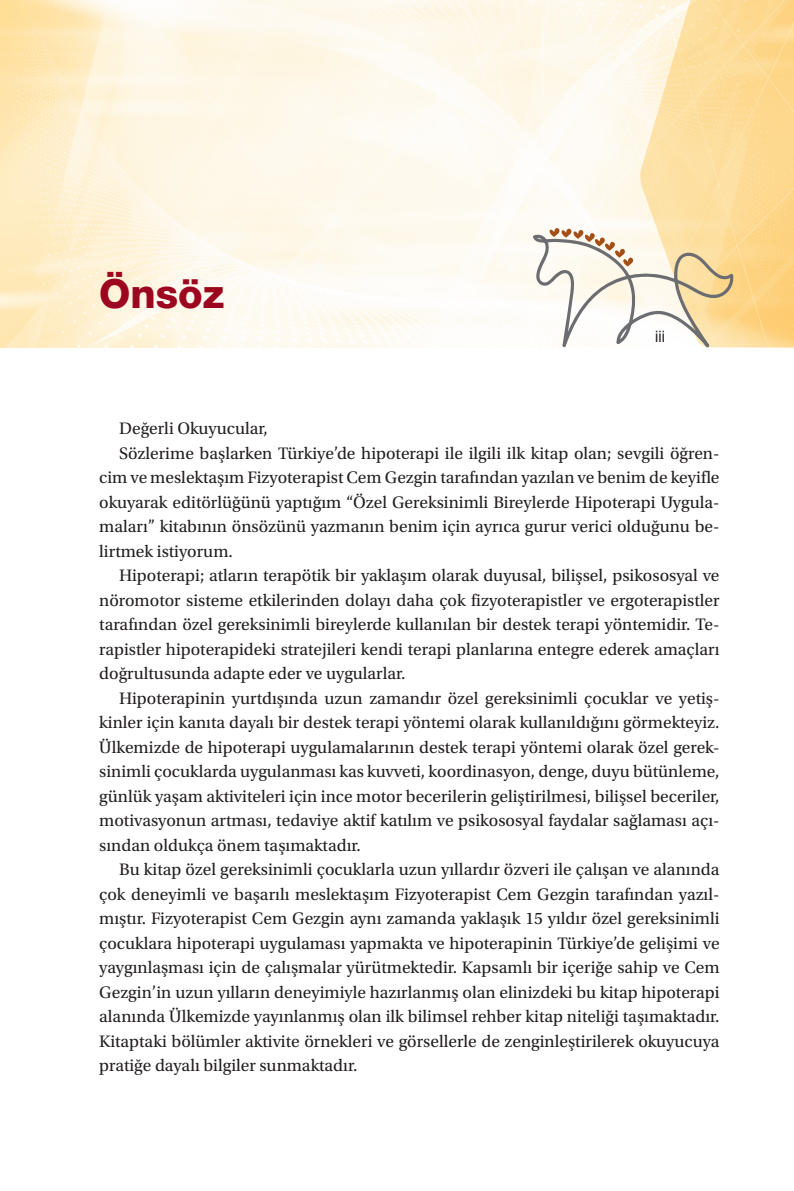
<style>
.page{position:relative;width:794px;height:1191px;background:#fff}
.page>*{position:absolute;margin:0;border:0;box-sizing:border-box;transform-origin:0 0}
.t1{font:800 40.25px "Helvetica Neu";color:#9d061f}
.t2{font:17.5px "Utopia Std";color:#231f20}
.t3{font:15.75px "Helvetica 57 Cn";color:#231f20}
</style>
<div class="page">
<img style="left:0;top:0;width:794px;height:347px">
<svg style="left:533px;top:226px;width:201px;height:122px"></svg>
<h1 class="t1" style="left:99px;top:269px;width:127px">Önsöz</h1>
<p class="t3" style="left:655px;top:328px;width:11px">iii</p>
<p class="t2" style="left:119px;top:419px;width:150px">Değerli Okuyucular,</p>
<p class="t2" style="left:119px;top:443px;width:602px">Sözlerime başlarken Türkiye’de hipoterapi ile ilgili ilk kitap olan; sevgili öğren-</p>
<p class="t2" style="left:99px;top:468px;width:622px">cim ve meslektaşım Fizyoterapist Cem Gezgin tarafından yazılan ve benim de keyifle</p>
<p class="t2" style="left:99px;top:492px;width:622px">okuyarak editörlüğünü yaptığım “Özel Gereksinimli Bireylerde Hipoterapi Uygula-</p>
<p class="t2" style="left:99px;top:517px;width:622px">maları” kitabının önsözünü yazmanın benim için ayrıca gurur verici olduğunu be-</p>
<p class="t2" style="left:99px;top:541px;width:135px">lirtmek istiyorum.</p>
<p class="t2" style="left:119px;top:566px;width:602px">Hipoterapi; atların terapötik bir yaklaşım olarak duyusal, bilişsel, psikososyal ve</p>
<p class="t2" style="left:99px;top:590px;width:622px">nöromotor sisteme etkilerinden dolayı daha çok fizyoterapistler ve ergoterapistler</p>
<p class="t2" style="left:99px;top:615px;width:622px">tarafından özel gereksinimli bireylerde kullanılan bir destek terapi yöntemidir. Te-</p>
<p class="t2" style="left:99px;top:639px;width:622px">rapistler hipoterapideki stratejileri kendi terapi planlarına entegre ederek amaçları</p>
<p class="t2" style="left:99px;top:664px;width:308px">doğrultusunda adapte eder ve uygularlar.</p>
<p class="t2" style="left:119px;top:688px;width:602px">Hipoterapinin yurtdışında uzun zamandır özel gereksinimli çocuklar ve yetiş-</p>
<p class="t2" style="left:99px;top:713px;width:622px">kinler için kanıta dayalı bir destek terapi yöntemi olarak kullanıldığını görmekteyiz.</p>
<p class="t2" style="left:99px;top:737px;width:622px">Ülkemizde de hipoterapi uygulamalarının destek terapi yöntemi olarak özel gerek-</p>
<p class="t2" style="left:99px;top:762px;width:622px">sinimli çocuklarda uygulanması kas kuvveti, koordinasyon, denge, duyu bütünleme,</p>
<p class="t2" style="left:99px;top:786px;width:622px">günlük yaşam aktiviteleri için ince motor becerilerin geliştirilmesi, bilişsel beceriler,</p>
<p class="t2" style="left:99px;top:811px;width:622px">motivasyonun artması, tedaviye aktif katılım ve psikososyal faydalar sağlaması açı-</p>
<p class="t2" style="left:99px;top:835px;width:263px">sından oldukça önem taşımaktadır.</p>
<p class="t2" style="left:119px;top:860px;width:602px">Bu kitap özel gereksinimli çocuklarla uzun yıllardır özveri ile çalışan ve alanında</p>
<p class="t2" style="left:99px;top:884px;width:622px">çok deneyimli ve başarılı meslektaşım Fizyoterapist Cem Gezgin tarafından yazıl-</p>
<p class="t2" style="left:99px;top:909px;width:622px">mıştır. Fizyoterapist Cem Gezgin aynı zamanda yaklaşık 15 yıldır özel gereksinimli</p>
<p class="t2" style="left:99px;top:933px;width:622px">çocuklara hipoterapi uygulaması yapmakta ve hipoterapinin Türkiye’de gelişimi ve</p>
<p class="t2" style="left:99px;top:958px;width:622px">yaygınlaşması için de çalışmalar yürütmektedir. Kapsamlı bir içeriğe sahip ve Cem</p>
<p class="t2" style="left:99px;top:982px;width:622px">Gezgin’in uzun yılların deneyimiyle hazırlanmış olan elinizdeki bu kitap hipoterapi</p>
<p class="t2" style="left:99px;top:1007px;width:622px">alanında Ülkemizde yayınlanmış olan ilk bilimsel rehber kitap niteliği taşımaktadır.</p>
<p class="t2" style="left:99px;top:1031px;width:622px">Kitaptaki bölümler aktivite örnekleri ve görsellerle de zenginleştirilerek okuyucuya</p>
<p class="t2" style="left:99px;top:1056px;width:260px">pratiğe dayalı bilgiler sunmaktadır.</p>
</div>
